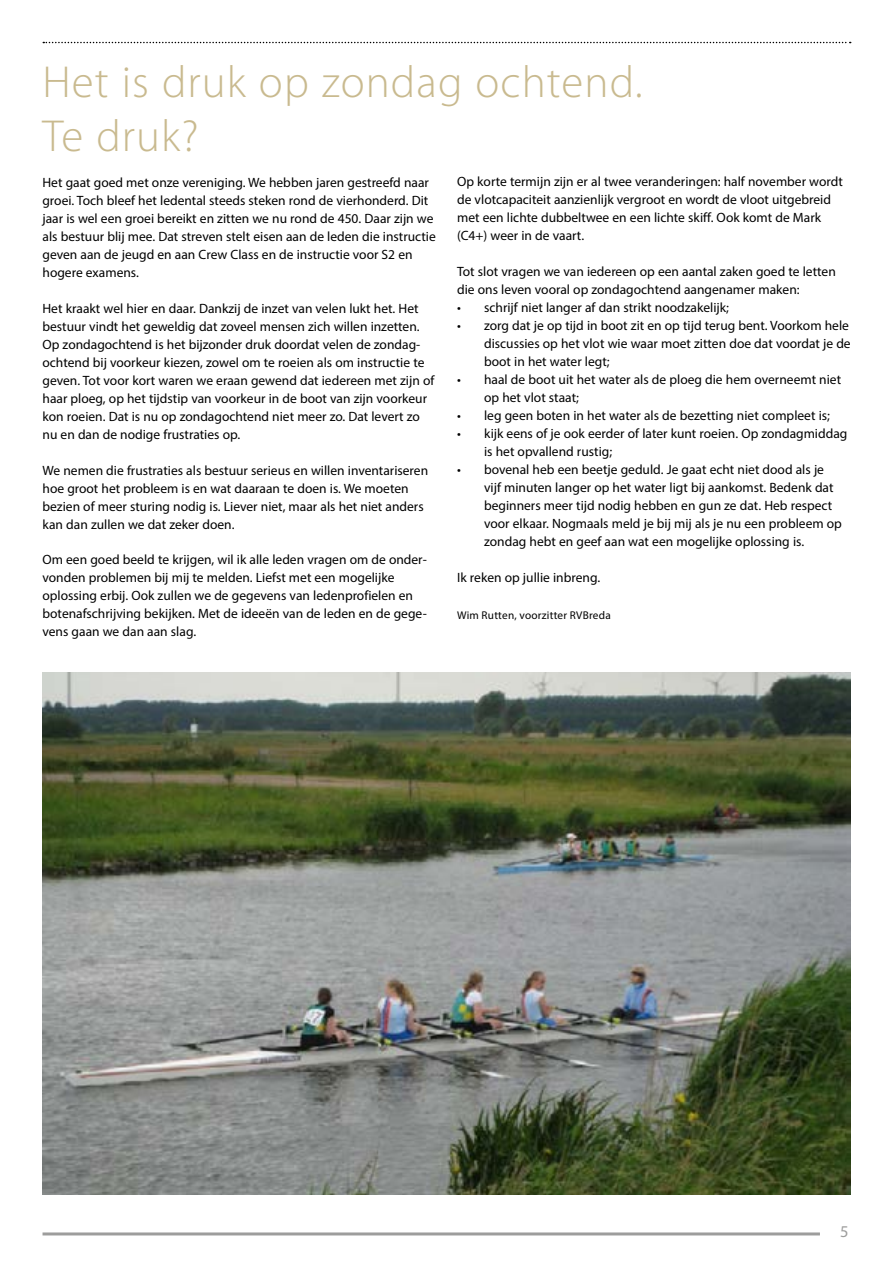
<style>
.page{position:relative;width:893px;height:1263px;background:#fff}
.page>*{position:absolute;margin:0;border:0;box-sizing:border-box;transform-origin:0 0}
.t1{font:300 45px/54px "Myriad Pro";letter-spacing:.025em;color:#c9ba8f}
.t2{font:16.5px "Myriad Pro";color:#9d9d9c}
.t3{font:13.5px/18px "Myriad Pro";color:#000}
.t4{font:11.25px "Myriad Pro";letter-spacing:.02em;color:#000}
</style>
<div class="page">
<svg style="left:43px;top:42px;width:808px;height:1px"></svg>
<hr style="left:43px;top:1232px;width:777px;height:3px;background:#9d9d9c">
<img style="left:43px;top:673px;width:807px;height:522px">
<h1 class="t1" style="left:43px;top:54px;width:602px">Het is druk op zondag ochtend.<br>Te druk?</h1>
<p class="t3" style="left:43px;top:173px;width:395px">Het gaat goed met onze vereniging. We hebben jaren gestreefd naar groei. Toch bleef het ledental steeds steken rond de vierhonderd. Dit jaar is wel een groei bereikt en zitten we nu rond de 450. Daar zijn we als bestuur blij mee. Dat streven stelt eisen aan de leden die instructie geven aan de jeugd en aan Crew Class en de instructie voor S2 en hogere examens.</p>
<p class="t3" style="left:43px;top:299px;width:393px">Het kraakt wel hier en daar. Dankzij de inzet van velen lukt het. Het bestuur vindt het geweldig dat zoveel mensen zich willen inzetten.<br>Op zondagochtend is het bijzonder druk doordat velen de zondag&shy;ochtend bij voorkeur kiezen, zowel om te roeien als om instructie te geven. Tot voor kort waren we eraan gewend dat iedereen met zijn of haar ploeg, op het tijdstip van voorkeur in de boot van zijn voorkeur kon roeien. Dat is nu op zondagochtend niet meer zo. Dat levert zo nu en dan de nodige frustraties op.</p>
<p class="t3" style="left:43px;top:461px;width:387px">We nemen die frustraties als bestuur serieus en willen inventariseren hoe groot het probleem is en wat daaraan te doen is. We moeten bezien of meer sturing nodig is. Liever niet, maar als het niet anders kan dan zullen we dat zeker doen.</p>
<p class="t3" style="left:43px;top:551px;width:386px">Om een goed beeld te krijgen, wil ik alle leden vragen om de onder&shy;vonden problemen bij mij te melden. Liefst met een mogelijke oplossing erbij. Ook zullen we de gegevens van ledenprofielen en botenafschrijving bekijken. Met de ideeën van de leden en de gege&shy;vens gaan we dan aan slag.</p>
<p class="t3" style="left:457px;top:173px;width:387px">Op korte termijn zijn er al twee veranderingen: half november wordt de vlotcapaciteit aanzienlijk vergroot en wordt de vloot uitgebreid met een lichte dubbeltwee en een lichte skiff. Ook komt de Mark (C4+) weer in de vaart.</p>
<p class="t3" style="left:457px;top:263px;width:380px">Tot slot vragen we van iedereen op een aantal zaken goed te letten die ons leven vooral op zondagochtend aangenamer maken:</p>
<p class="t3" style="left:457px;top:299px;width:273px">• schrijf niet langer af dan strikt noodzakelijk;</p>
<p class="t3" style="left:484px;top:317px;width:368px;text-indent:-27px">• zorg dat je op tijd in boot zit en op tijd terug bent. Voorkom hele discussies op het vlot wie waar moet zitten doe dat voordat je de boot in het water legt;</p>
<p class="t3" style="left:484px;top:371px;width:359px;text-indent:-27px">• haal de boot uit het water als de ploeg die hem overneemt niet op het vlot staat;</p>
<p class="t3" style="left:457px;top:407px;width:374px">• leg geen boten in het water als de bezetting niet compleet is;</p>
<p class="t3" style="left:484px;top:425px;width:365px;text-indent:-27px">• kijk eens of je ook eerder of later kunt roeien. Op zondagmiddag is het opvallend rustig;</p>
<p class="t3" style="left:484px;top:461px;width:359px;text-indent:-27px">• bovenal heb een beetje geduld. Je gaat echt niet dood als je vijf minuten langer op het water ligt bij aankomst. Bedenk dat beginners meer tijd nodig hebben en gun ze dat. Heb respect voor elkaar. Nogmaals meld je bij mij als je nu een probleem op zondag hebt en geef aan wat een mogelijke oplossing is.</p>
<p class="t3" style="left:457px;top:569px;width:145px">Ik reken op jullie inbreng.</p>
<p class="t4" style="left:457px;top:608px;width:155px">Wim Rutten, voorzitter RVBreda</p>
<p class="t2" style="left:840px;top:1221px;width:10px">5</p>
</div>
